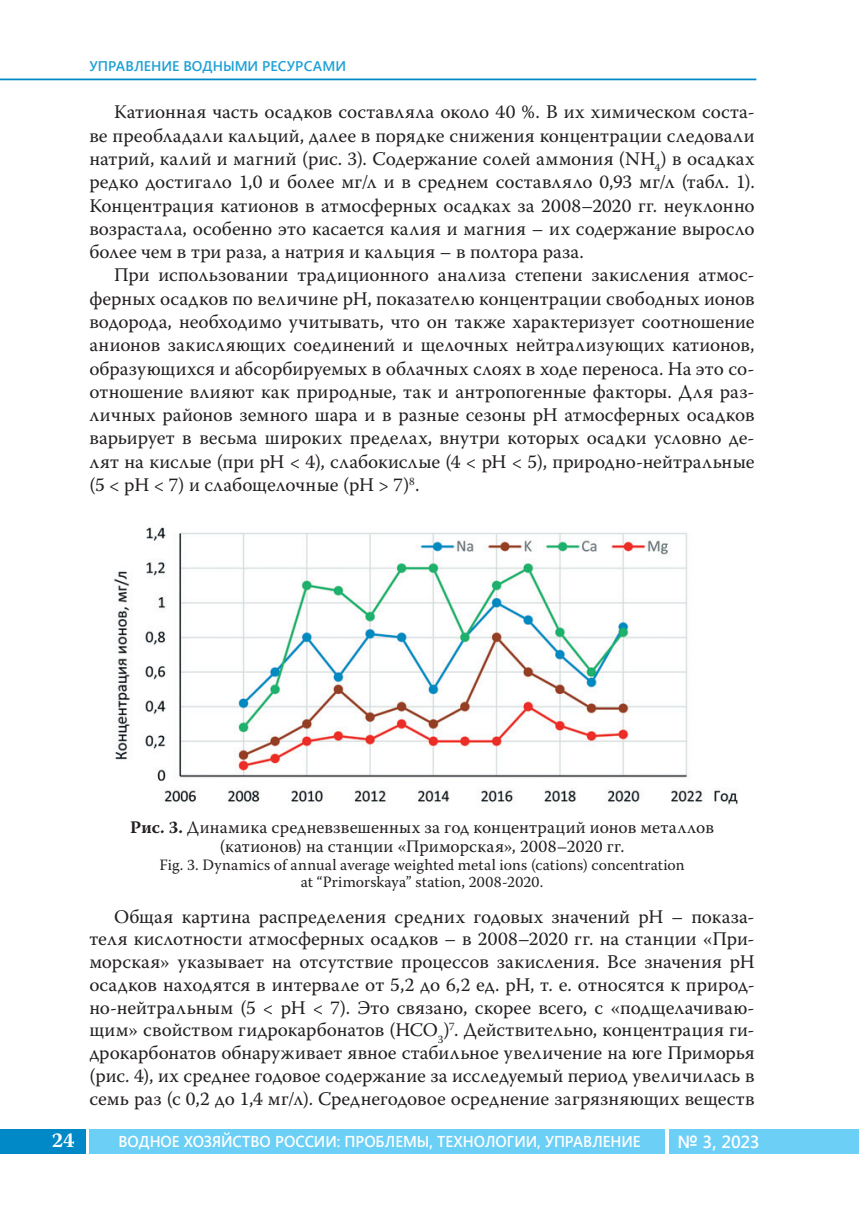
<style>
.page{position:relative;width:859px;height:1206px;background:#fff}
.page>*{position:absolute;margin:0;border:0;box-sizing:border-box;transform-origin:0 0}
.t1{font:700 21px "Warnock Pro";color:#fff}
.t2{font:19.25px/22.8px "Warnock Pro";letter-spacing:.005em;color:#231f20;text-align:justify}
.t3{font:17.5px/19.2px "Warnock Pro";letter-spacing:.01em;color:#231f20;text-align:center}
.t4{font:600 17.5px "Segoe UI";color:#fff}
.t5{font:15.75px/17.5px "Warnock Pro";letter-spacing:.005em;color:#231f20;text-align:center}
.t6{font:600 15.75px "Segoe UI";letter-spacing:-.005em;color:#fff;scale:.95 1}
.t7{font:600 14px "Segoe UI";color:#1fa0d5}
.s1{font-weight:700}
</style>
<div class="page">
<div style="left:89px;top:1128px;width:576px;height:25px;background:#6bcff6"></div>
<div style="left:0;top:1128px;width:86px;height:25px;background:#0088c7"></div>
<div style="left:669px;top:1128px;width:189px;height:25px;background:#6bcff6"></div>
<hr style="left:0;top:79px;width:756px;height:1px;background:#0088c7">
<img style="left:114px;top:527px;width:624px;height:278px">
<p class="t7" style="left:89px;top:56px;width:258px">УПРАВЛЕНИЕ ВОДНЫМИ РЕСУРСАМИ</p>
<p class="t2" style="left:114px;top:102px;width:641px">Катионная часть осадков составляла около 40 %. В их химическом соста-</p>
<p class="t2" style="left:89px;top:126px;width:666px">ве преобладали кальций, далее в порядке снижения концентрации следовали</p>
<p class="t2" style="left:89px;top:149px;width:666px">натрий, калий и магний (рис. 3). Содержание солей аммония (NH<sub>4</sub>) в осадках</p>
<p class="t2" style="left:89px;top:172px;width:666px">редко достигало 1,0 и более мг/л и в среднем составляло 0,93 мг/л (табл. 1).</p>
<p class="t2" style="left:89px;top:195px;width:666px">Концентрация катионов в атмосферных осадках за 2008–2020 гг. неуклонно</p>
<p class="t2" style="left:89px;top:219px;width:666px">возрастала, особенно это касается калия и магния – их содержание выросло</p>
<p class="t2" style="left:89px;top:242px;width:496px">более чем в три раза, а натрия и кальция – в полтора раза.</p>
<p class="t2" style="left:114px;top:265px;width:641px">При использовании традиционного анализа степени закисления атмос-</p>
<p class="t2" style="left:89px;top:289px;width:666px">ферных осадков по величине рН, показателю концентрации свободных ионов</p>
<p class="t2" style="left:89px;top:312px;width:666px">водорода, необходимо учитывать, что он также характеризует соотношение</p>
<p class="t2" style="left:89px;top:335px;width:666px">анионов закисляющих соединений и щелочных нейтрализующих катионов,</p>
<p class="t2" style="left:89px;top:358px;width:666px">образующихся и абсорбируемых в облачных слоях в ходе переноса. На это со-</p>
<p class="t2" style="left:89px;top:382px;width:666px">отношение влияют как природные, так и антропогенные факторы. Для раз-</p>
<p class="t2" style="left:89px;top:405px;width:666px">личных районов земного шара и в разные сезоны рН атмосферных осадков</p>
<p class="t2" style="left:89px;top:428px;width:666px">варьирует в весьма широких пределах, внутри которых осадки условно де-</p>
<p class="t2" style="left:89px;top:451px;width:666px">лят на кислые (при рН &lt; 4), слабокислые (4 &lt; рН &lt; 5), природно-нейтральные</p>
<p class="t2" style="left:89px;top:475px;width:331px">(5 &lt; pH &lt; 7) и слабощелочные (рН &gt; 7)<sup>8</sup>.</p>
<p class="t3" style="left:130px;top:819px;width:585px"><span class="s1">Рис. 3.</span> Динамика средневзвешенных за год концентраций ионов металлов (катионов) на станции «Приморская», 2008–2020 гг.</p>
<p class="t5" style="left:159px;top:857px;width:526px">Fig. 3. Dynamics of annual average weighted metal ions (cations) concentration at “Primorskaya” station, 2008-2020.</p>
<p class="t2" style="left:89px;top:906px;width:666px;text-indent:25px">Общая картина распределения средних годовых значений рН – показа&shy;теля кислотности атмосферных осадков – в 2008–2020 гг. на станции «При&shy;морская» указывает на отсутствие процессов закисления. Все значения рН осадков находятся в интервале от 5,2 до 6,2 ед. рН, т. е. относятся к природ&shy;но-нейтральным (5 &lt; pH &lt; 7). Это связано, скорее всего, с «подщелачиваю&shy;щим» свойством гидрокарбонатов (НСО<sub>3</sub>)<sup>7</sup>. Действительно, концентрация ги&shy;дрокарбонатов обнаруживает явное стабильное увеличение на юге Приморья (рис. 4), их среднее годовое содержание за исследуемый период увеличилась в семь раз (с 0,2 до 1,4 мг/л). Среднегодовое осреднение загрязняющих веществ</p>
<p class="t1" style="left:52px;top:1132px;width:24px">24</p>
<p class="t6" style="left:118px;top:1129px;width:551px">ВОДНОЕ ХОЗЯЙСТВО РОССИИ: ПРОБЛЕМЫ, ТЕХНОЛОГИИ, УПРАВЛЕНИЕ</p>
<p class="t4" style="left:677px;top:1128px;width:84px">№ 3, 2023</p>
</div>
